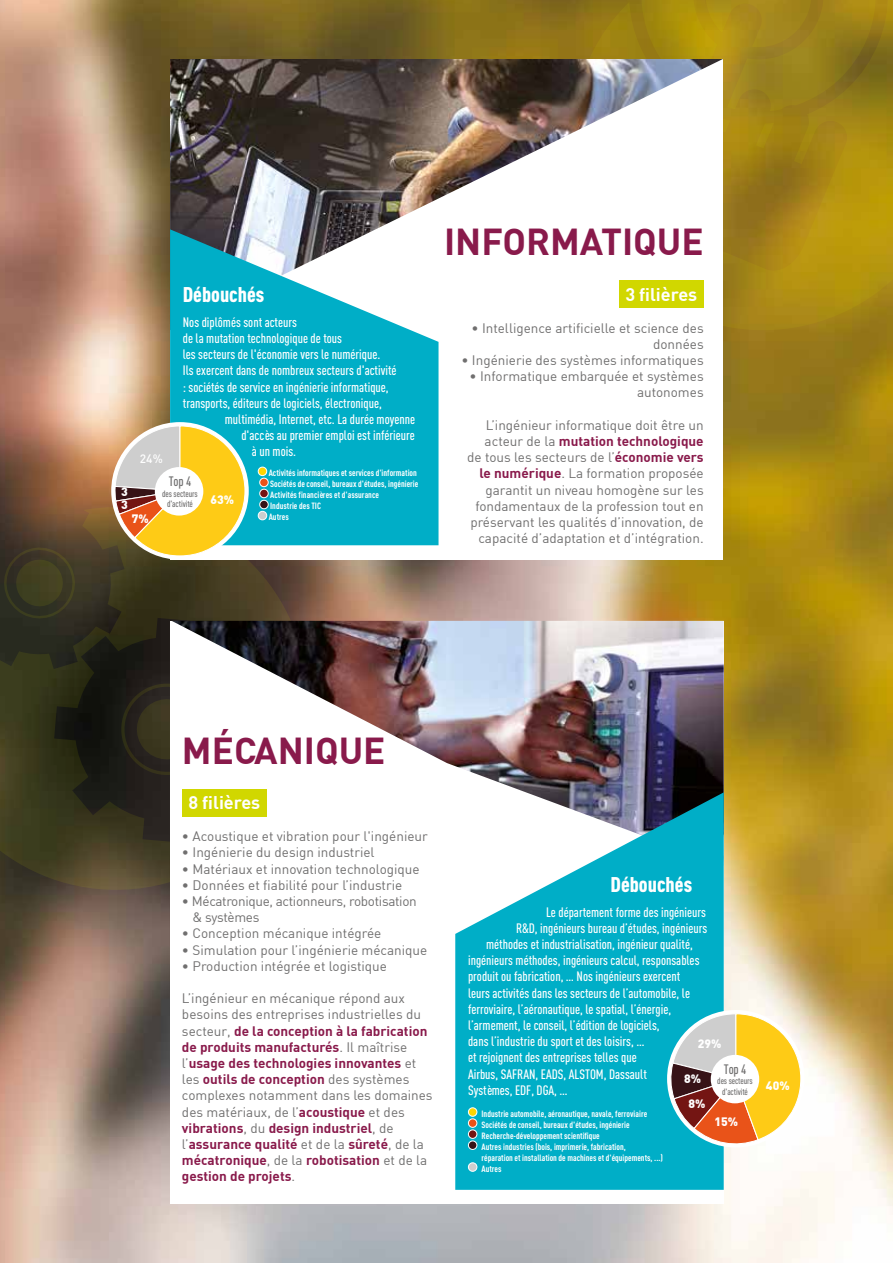
<style>
.page{position:relative;width:893px;height:1263px;background:#fff}
.page>*{position:absolute;margin:0;border:0;box-sizing:border-box;transform-origin:0 0}
.t1{font:700 36.75px "DIN";color:#891a4b}
.t2{font:900 21px "DIN Cond";color:#fff}
.t3{font:700 18px "DIN";color:#fff}
.t4{font:500 13.5px/16.2px "DIN Cond";color:#fff}
.t5{font:13.5px/16.2px "DIN";color:#706f6f;text-align:right}
.t6{font:700 13.5px/16.2px "DIN";color:#891a4b}
.t7{font:13.5px/16.2px "DIN";letter-spacing:-.025em;color:#706f6f}
.t8{font:500 13.5px "DIN Cond";letter-spacing:-.01em;color:#706f6f}
.t9{font:900 12px "DIN";color:#fff}
.t10{font:500 12px "DIN";color:#fff}
.t11{font:700 9px/10.9px "DIN Cond";color:#fff}
.t12{font:500 9px/10.5px "DIN Cond";letter-spacing:-.01em;color:#706f6f;text-align:center}
.s1{font-weight:700;color:#891a4b}
.s2{font-weight:400;color:#706f6f}
</style>
<div class="page">
<img style="left:0;top:0;width:893px;height:1263px">
<svg style="left:0;top:507px;width:307px;height:383px;background:#38331f"></svg>
<div style="left:170px;top:621px;width:554px;height:583px;background:#fff"></div>
<img style="left:172px;top:620px;width:552px;height:197px">
<svg style="left:455px;top:792px;width:269px;height:398px;background:#2ab6cb"></svg>
<div style="left:468px;top:1108px;width:9px;height:8px;background:#ffd500;border-radius:50%"></div>
<div style="left:468px;top:1107px;width:9px;height:10px;border:1px solid #fff;border-radius:50%"></div>
<div style="left:468px;top:1119px;width:9px;height:8px;background:#e95319;border-radius:50%"></div>
<div style="left:468px;top:1118px;width:9px;height:10px;border:1px solid #fff;border-radius:50%"></div>
<div style="left:468px;top:1130px;width:9px;height:8px;background:#741513;border-radius:50%"></div>
<div style="left:468px;top:1129px;width:9px;height:10px;border:1px solid #fff;border-radius:50%"></div>
<div style="left:468px;top:1141px;width:9px;height:8px;background:#361317;border-radius:50%"></div>
<div style="left:468px;top:1140px;width:9px;height:10px;border:1px solid #fff;border-radius:50%"></div>
<div style="left:468px;top:1163px;width:9px;height:8px;background:#cecece;border-radius:50%"></div>
<div style="left:468px;top:1162px;width:9px;height:10px;border:1px solid #fff;border-radius:50%"></div>
<div style="left:182px;top:789px;width:85px;height:27px;background:#d1d700"></div>
<svg style="left:670px;top:1013px;width:131px;height:131px;background:#c8ad6e"></svg>
<div style="left:711px;top:1055px;width:48px;height:48px;background:#fff;border-radius:50%"></div>
<svg style="left:546px;top:0;width:347px;height:356px;background:#a28316"></svg>
<div style="left:170px;top:59px;width:553px;height:501px;background:#fff"></div>
<img style="left:170px;top:58px;width:553px;height:171px">
<svg style="left:170px;top:229px;width:268px;height:316px;background:#2cb7cb"></svg>
<div style="left:258px;top:467px;width:9px;height:9px;background:#ffd500;border-radius:50%"></div>
<div style="left:258px;top:467px;width:9px;height:9px;border:1px solid #fff;border-radius:50%"></div>
<div style="left:260px;top:478px;width:8px;height:9px;background:#e95319;border-radius:50%"></div>
<div style="left:259px;top:478px;width:10px;height:9px;border:1px solid #fff;border-radius:50%"></div>
<div style="left:260px;top:489px;width:8px;height:9px;background:#741513;border-radius:50%"></div>
<div style="left:259px;top:489px;width:10px;height:9px;border:1px solid #fff;border-radius:50%"></div>
<div style="left:260px;top:500px;width:8px;height:9px;background:#361317;border-radius:50%"></div>
<div style="left:259px;top:500px;width:10px;height:9px;border:1px solid #fff;border-radius:50%"></div>
<div style="left:258px;top:511px;width:9px;height:9px;background:#cecece;border-radius:50%"></div>
<div style="left:258px;top:511px;width:9px;height:9px;border:1px solid #fff;border-radius:50%"></div>
<svg style="left:114px;top:425px;width:132px;height:131px;background:#d4bc65"></svg>
<div style="left:155px;top:467px;width:48px;height:49px;background:#fff;border-radius:50%"></div>
<div style="left:619px;top:280px;width:85px;height:28px;background:#d1d700"></div>
<h2 class="t2" style="left:183px;top:281px;width:83px">Débouchés</h2>
<p class="t4" style="left:183px;top:314px;width:215px">Nos diplômés sont acteurs<br>de la mutation technologique de tous<br>les secteurs de l'économie vers le numérique.<br>Ils exercent dans de nombreux secteurs d'activité : sociétés de service en ingénierie informatique, transports, éditeurs de logiciels, électronique,</p>
<p class="t4" style="left:225px;top:411px;width:192px">multimédia, Internet, etc. La durée moyenne</p>
<p class="t4" style="left:241px;top:427px;width:175px">d'accès au premier emploi est inférieure</p>
<p class="t4" style="left:252px;top:443px;width:46px">à un mois.</p>
<p class="t11" style="left:269px;top:467px;width:151px">Activités informatiques et services d'information Sociétés de conseil, bureaux d'études, ingénierie Activités financières et d'assurance<br>Industrie des TIC<br>Autres</p>
<p class="t10" style="left:140px;top:451px;width:24px">24%</p>
<p class="t9" style="left:138px;top:451px;width:25px">24%</p>
<p class="t8" style="left:169px;top:473px;width:24px">Top 4</p>
<p class="t12" style="left:162px;top:488px;width:37px">des secteurs d'activité</p>
<p class="t9" style="left:121px;top:484px;width:8px">3</p>
<p class="t9" style="left:210px;top:492px;width:25px">63%</p>
<p class="t9" style="left:121px;top:497px;width:8px">3</p>
<p class="t9" style="left:132px;top:510px;width:18px">7%</p>
<h1 class="t1" style="left:444px;top:218px;width:261px">INFORMATIQUE</h1>
<h3 class="t3" style="left:599px;top:282px;width:100px">5 f 3 filières</h3>
<p class="t5" style="left:471px;top:319px;width:234px">• Intelligence artificielle et science des données</p>
<p class="t5" style="left:461px;top:352px;width:244px">• Ingénierie des systèmes informatiques</p>
<p class="t5" style="left:470px;top:368px;width:236px">• Informatique embarquée et systèmes autonomes</p>
<p class="t5" style="left:467px;top:416px;width:238px">L’ingénieur informatique doit être un acteur de la <span class="s1">mutation technologique </span>de tous les secteurs de l’<span class="s1">économie vers le numérique</span>. La formation proposée garantit un niveau homogène sur les fondamentaux de la profession tout en préservant les qualités d’innovation, de capacité d’adaptation et d’intégration.</p>
<h1 class="t1" style="left:182px;top:726px;width:205px">MÉCANIQUE</h1>
<h3 class="t3" style="left:188px;top:791px;width:73px">8 filières</h3>
<p class="t5" style="left:182px;top:828px;width:247px">• Acoustique et vibration pour l'ingénieur</p>
<p class="t5" style="left:182px;top:844px;width:194px">• Ingénierie du design industriel</p>
<p class="t5" style="left:182px;top:860px;width:239px">• Matériaux et innovation technologique</p>
<p class="t5" style="left:182px;top:876px;width:222px">• Données et fiabilité pour l’industrie</p>
<p class="t7" style="left:192px;top:893px;width:226px;text-indent:-11px">• Mécatronique, actionneurs, robotisation &amp; systèmes</p>
<p class="t5" style="left:182px;top:925px;width:201px">• Conception mécanique intégrée</p>
<p class="t5" style="left:182px;top:941px;width:247px">• Simulation pour l’ingénierie mécanique</p>
<p class="t5" style="left:182px;top:957px;width:207px">• Production intégrée et logistique</p>
<p class="t6" style="left:182px;top:989px;width:252px"><span class="s2">L’ingénieur en mécanique répond aux besoins des entreprises industrielles du secteur,</span> de la conception à la fabrication de produits manufacturés<span class="s2">. Il maîtrise l’</span>usage des technologies innovantes <span class="s2">et les</span> outils de conception <span class="s2">des systèmes complexes notamment dans les domaines des matériaux, de l’</span>acoustique <span class="s2">et des </span>vibrations<span class="s2">, du</span> design industriel<span class="s2">, de l’</span>assurance qualité <span class="s2">et de la</span> sûreté<span class="s2">, de la </span>mécatronique<span class="s2">, de la</span> robotisation <span class="s2">et de la </span>gestion de projets<span class="s2">.</span></p>
<h2 class="t2" style="left:610px;top:871px;width:83px">Débouchés</h2>
<p class="t4" style="left:546px;top:903px;width:162px">Le département forme des ingénieurs</p>
<p class="t4" style="left:516px;top:920px;width:193px">R&amp;D, ingénieurs bureau d’études, ingénieurs</p>
<p class="t4" style="left:486px;top:936px;width:208px">méthodes et industrialisation, ingénieur qualité,</p>
<p class="t4" style="left:468px;top:952px;width:233px">ingénieurs méthodes, ingénieurs calcul, responsables</p>
<p class="t4" style="left:468px;top:968px;width:214px">produit ou fabrication, … Nos ingénieurs exercent</p>
<p class="t4" style="left:468px;top:984px;width:223px">leurs activités dans les secteurs de l’automobile, le</p>
<p class="t4" style="left:468px;top:1001px;width:205px">ferroviaire, l’aéronautique, le spatial, l’énergie,</p>
<p class="t4" style="left:468px;top:1017px;width:193px">l’armement, le conseil, l’édition de logiciels,</p>
<p class="t4" style="left:468px;top:1033px;width:178px">dans l’industrie du sport et des loisirs, …</p>
<p class="t4" style="left:468px;top:1049px;width:170px">et rejoignent des entreprises telles que</p>
<p class="t4" style="left:468px;top:1065px;width:180px">Airbus, SAFRAN, EADS, ALSTOM, Dassault</p>
<p class="t4" style="left:468px;top:1082px;width:101px">Systèmes, EDF, DGA, …</p>
<p class="t11" style="left:481px;top:1108px;width:183px">Industrie automobile, aéronautique, navale, ferroviaire Sociétés de conseil, bureaux d'études, ingénierie Recherche-développement scientifique<br>Autres industries (bois, imprimerie, fabrication,<br>réparation et installation de machines et d'équipements, ...)<br>Autres</p>
<p class="t9" style="left:698px;top:1036px;width:25px">29%</p>
<p class="t9" style="left:693px;top:1039px;width:25px">24%</p>
<p class="t9" style="left:684px;top:1071px;width:18px">8%</p>
<p class="t9" style="left:714px;top:1113px;width:25px">15%</p>
<p class="t8" style="left:724px;top:1061px;width:24px">Top 4</p>
<p class="t12" style="left:717px;top:1076px;width:37px">des secteurs d'activité</p>
<p class="t9" style="left:688px;top:1096px;width:18px">8%</p>
<p class="t9" style="left:766px;top:1078px;width:25px">40%</p>
</div>
